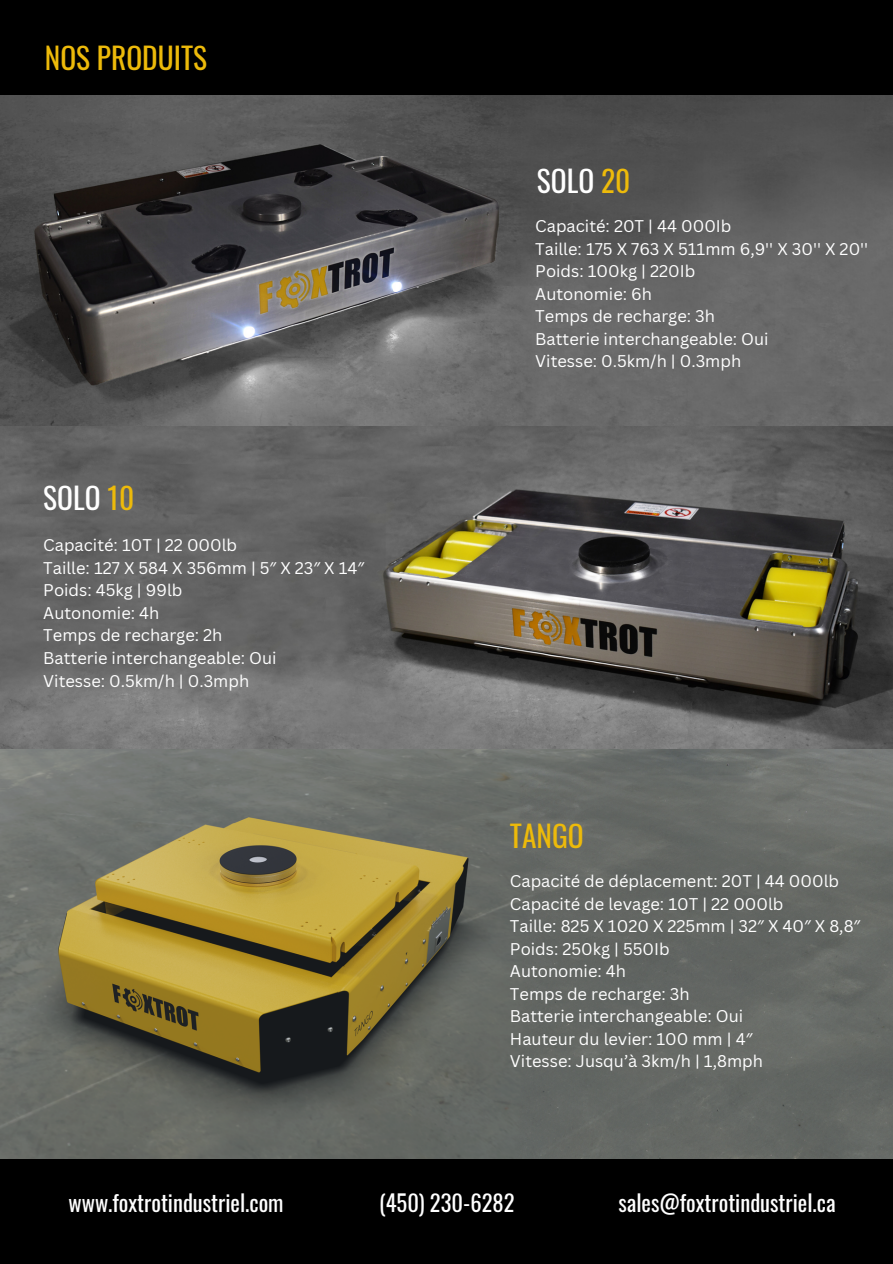
<style>
.page{position:relative;width:893px;height:1264px;background:#fff}
.page>*{position:absolute;margin:0;border:0;box-sizing:border-box;transform-origin:0 0}
.t1{font:29.4px "Oswald";color:#edba0a}
.t2{font:29.4px "Oswald";color:#fff}
.t3{font:22.5px "Oswald";color:#fff}
.t4{font:16.5px "Canva Sans";color:#fff}
.s1{color:#edba0a}
.s2{font-family:"Noto Sans"}
</style>
<div class="page">
<div style="left:0;top:1145px;width:892px;height:118px;background:#000"></div>
<div style="left:0;top:0;width:892px;height:357px;background:#000"></div>
<img style="left:0;top:96px;width:892px;height:330px">
<img style="left:0;top:426px;width:892px;height:323px">
<img style="left:0;top:749px;width:892px;height:409px">
<h1 class="t1" style="left:45px;top:34px;width:164px">NOS PRODUITS</h1>
<p class="t2" style="left:43px;top:475px;width:92px">SOLO <span class="s1">10</span></p>
<p class="t4" style="left:43px;top:534px;width:195px">Capacité: 10T | 22 000lb</p>
<p class="t4" style="left:43px;top:556px;width:322px">Taille: 127 X 584 X 356mm | 5<span class="s2">″</span> X 23<span class="s2">″</span> X 14<span class="s2">″</span></p>
<p class="t4" style="left:43px;top:579px;width:141px">Poids: 45kg | 99lb</p>
<p class="t4" style="left:43px;top:601px;width:118px">Autonomie: 4h</p>
<p class="t4" style="left:43px;top:624px;width:181px">Temps de recharge: 2h</p>
<p class="t4" style="left:43px;top:646px;width:235px">Batterie interchangeable: Oui</p>
<p class="t4" style="left:43px;top:669px;width:207px">Vitesse: 0.5km/h | 0.3mph</p>
<h1 class="t2" style="left:537px;top:158px;width:95px">SOLO <span class="s1">20</span></h1>
<p class="t4" style="left:535px;top:214px;width:198px">Capacité: 20T | 44 000Ib</p>
<p class="t4" style="left:535px;top:237px;width:334px">Taille: 175 X 763 X 511mm 6,9'' X 30'' X 20''</p>
<p class="t4" style="left:535px;top:259px;width:161px">Poids: 100kg | 220Ib</p>
<p class="t4" style="left:535px;top:282px;width:118px">Autonomie: 6h</p>
<p class="t4" style="left:535px;top:304px;width:181px">Temps de recharge: 3h</p>
<p class="t4" style="left:535px;top:327px;width:235px">Batterie interchangeable: Oui</p>
<p class="t4" style="left:535px;top:349px;width:207px">Vitesse: 0.5km/h | 0.3mph</p>
<p class="t1" style="left:510px;top:812px;width:75px">TANGO</p>
<p class="t4" style="left:510px;top:869px;width:331px">Capacité de déplacement: 20T | 44 000lb</p>
<p class="t4" style="left:510px;top:892px;width:275px">Capacité de levage: 10T | 22 000lb</p>
<p class="t4" style="left:510px;top:914px;width:352px">Taille: 825 X 1020 X 225mm | 32<span class="s2">″</span> X 40<span class="s2">″</span> X 8,8<span class="s2">″</span></p>
<p class="t4" style="left:510px;top:937px;width:161px">Poids: 250kg | 550Ib</p>
<p class="t4" style="left:510px;top:959px;width:118px">Autonomie: 4h</p>
<p class="t4" style="left:510px;top:982px;width:181px">Temps de recharge: 3h</p>
<p class="t4" style="left:510px;top:1004px;width:235px">Batterie interchangeable: Oui</p>
<p class="t4" style="left:510px;top:1027px;width:244px">Hauteur du levier: 100 mm | 4<span class="s2">″</span></p>
<h2 class="t4" style="left:510px;top:1049px;width:254px">Vitesse: Jusqu’à 3km/h | 1,8mph</h2>
<p class="t3" style="left:69px;top:1185px;width:216px">www.foxtrotindustriel.com</p>
<h1 class="t3" style="left:379px;top:1185px;width:137px">(450) 230-6282</h1>
<p class="t3" style="left:618px;top:1185px;width:219px">sales@foxtrotindustriel.ca</p>
</div>
